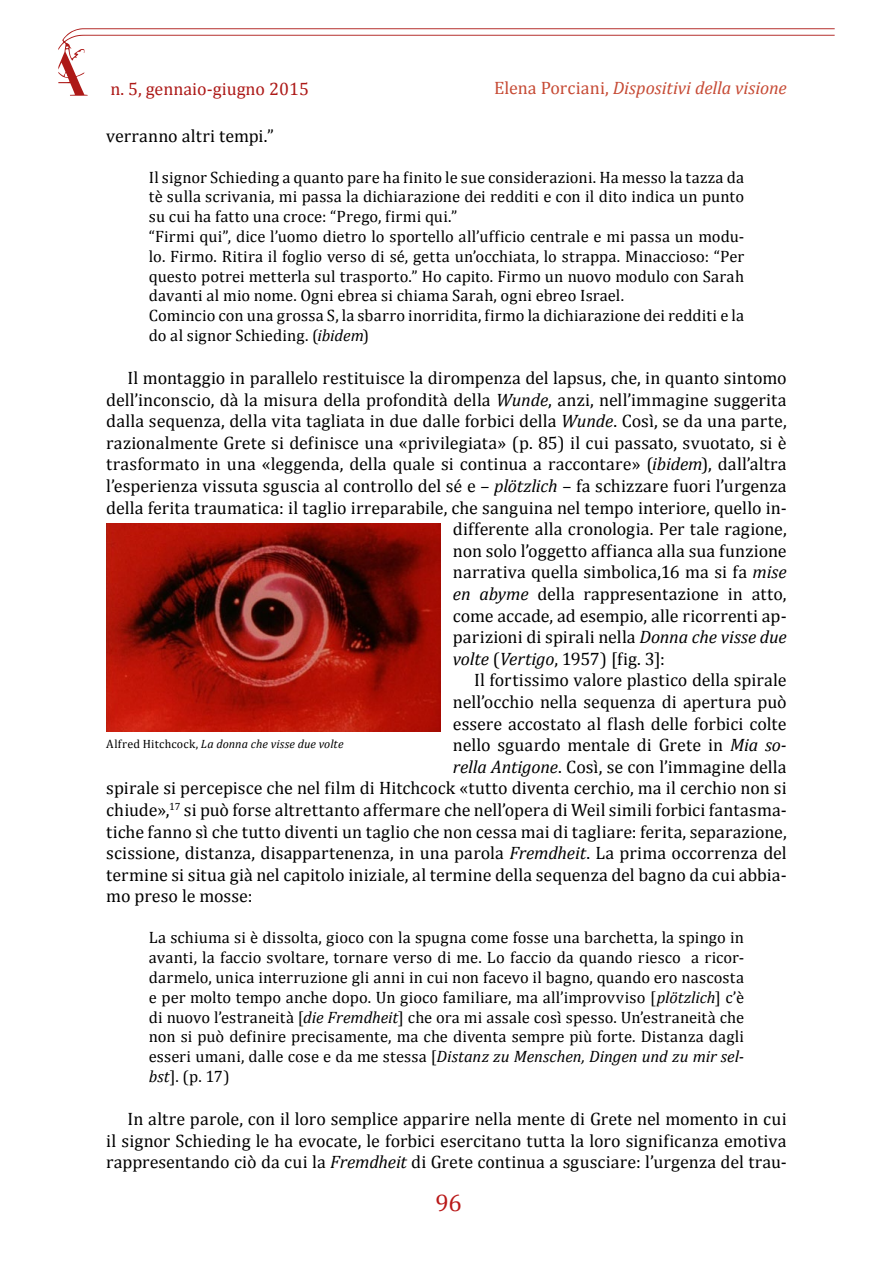
<style>
.page{position:relative;width:893px;height:1263px;background:#fff}
.page>*{position:absolute;margin:0;border:0;box-sizing:border-box;transform-origin:0 0}
.t1{font:24px "Cambria";color:#b91818}
.t2{font:18px/21.6px "Cambria";letter-spacing:.005em;color:#000;text-align:justify}
.t3{font:italic 18px "Cambria";color:#c64a34}
.t4{font:18px "Cambria";color:#ad1917}
.t5{font:16.5px/19.8px "Cambria";letter-spacing:.01em;color:#000}
.t6{font:italic 12px "Cambria";letter-spacing:.01em;color:#000}
.s1{font-style:normal}
.s2{font-style:italic}
</style>
<div class="page">
<svg style="left:58px;top:28px;width:777px;height:68px"></svg>
<svg style="left:65px;top:73px;width:3px;height:4px"></svg>
<img style="left:106px;top:523px;width:334px;height:208px">
<p class="t4" style="left:110px;top:78px;width:200px">n. 5, gennaio-giugno 2015</p>
<p class="t3" style="left:494px;top:75px;width:294px"><span class="s1">Elena Porciani,</span> Dispositivi della visione</p>
<p class="t2" style="left:106px;top:125px;width:169px">verranno altri tempi.”</p>
<p class="t5" style="left:149px;top:167px;width:597px">Il signor Schieding a quanto pare ha finito le sue considerazioni. Ha messo la tazza da tè sulla scrivania, mi passa la dichiarazione dei redditi e con il dito indica un punto su cui ha fatto una croce: “Prego, firmi qui.”<br>“Firmi qui”, dice l’uomo dietro lo sportello all’ufficio centrale e mi passa un modu&shy;lo. Firmo. Ritira il foglio verso di sé, getta un’occhiata, lo strappa. Minaccioso: “Per questo potrei metterla sul trasporto.” Ho capito. Firmo un nuovo modulo con Sarah davanti al mio nome. Ogni ebrea si chiama Sarah, ogni ebreo Israel.<br>Comincio con una grossa S, la sbarro inorridita, firmo la dichiarazione dei redditi e la do al signor Schieding. (<span class="s2">ibidem</span>)</p>
<p class="t2" style="left:128px;top:367px;width:661px">Il montaggio in parallelo restituisce la dirompenza del lapsus, che, in quanto sintomo</p>
<p class="t2" style="left:106px;top:388px;width:682px">dell’inconscio, dà la misura della profondità della <span class="s2">Wunde</span>, anzi, nell’immagine suggerita</p>
<p class="t2" style="left:106px;top:410px;width:682px">dalla sequenza, della vita tagliata in due dalle forbici della <span class="s2">Wunde</span>. Così, se da una parte,</p>
<p class="t2" style="left:106px;top:432px;width:682px">razionalmente Grete si definisce una «privilegiata» (p. 85) il cui passato, svuotato, si è</p>
<p class="t2" style="left:106px;top:453px;width:682px">trasformato in una «leggenda, della quale si continua a raccontare» (<span class="s2">ibidem</span>), dall’altra</p>
<p class="t2" style="left:106px;top:475px;width:682px">l’esperienza vissuta sguscia al controllo del sé e – <span class="s2">plötzlich</span> – fa schizzare fuori l’urgenza</p>
<p class="t2" style="left:106px;top:496px;width:682px">della ferita traumatica: il taglio irreparabile, che sanguina nel tempo interiore, quello in-</p>
<p class="t2" style="left:453px;top:518px;width:335px">differente alla cronologia. Per tale ragione,</p>
<p class="t2" style="left:453px;top:540px;width:335px">non solo l’oggetto affianca alla sua funzione</p>
<p class="t2" style="left:453px;top:561px;width:335px">narrativa quella simbolica,16 ma si fa <span class="s2">mise</span></p>
<p class="t2" style="left:453px;top:583px;width:335px"><span class="s2">en abyme</span> della rappresentazione in atto,</p>
<p class="t2" style="left:453px;top:604px;width:335px">come accade, ad esempio, alle ricorrenti ap-</p>
<p class="t2" style="left:453px;top:626px;width:335px">parizioni di spirali nella <span class="s2">Donna che visse due</span></p>
<p class="t2" style="left:453px;top:648px;width:214px"><span class="s2">volte</span> (<span class="s2">Vertigo</span>, 1957) [fig. 3]:</p>
<p class="t2" style="left:474px;top:669px;width:314px">Il fortissimo valore plastico della spirale</p>
<p class="t2" style="left:453px;top:691px;width:335px">nell’occhio nella sequenza di apertura può</p>
<p class="t2" style="left:453px;top:712px;width:335px">essere accostato al flash delle forbici colte</p>
<p class="t2" style="left:453px;top:734px;width:335px">nello sguardo mentale di Grete in <span class="s2">Mia so-</span></p>
<p class="t2" style="left:453px;top:756px;width:335px"><span class="s2">rella Antigone</span>. Così, se con l’immagine della</p>
<p class="t2" style="left:106px;top:777px;width:682px">spirale si percepisce che nel film di Hitchcock «tutto diventa cerchio, ma il cerchio non si</p>
<p class="t2" style="left:106px;top:799px;width:682px">chiude»,<sup>17</sup> si può forse altrettanto affermare che nell’opera di Weil simili forbici fantasma-</p>
<p class="t2" style="left:106px;top:820px;width:682px">tiche fanno sì che tutto diventi un taglio che non cessa mai di tagliare: ferita, separazione,</p>
<p class="t2" style="left:106px;top:842px;width:682px">scissione, distanza, disappartenenza, in una parola <span class="s2">Fremdheit</span>. La prima occorrenza del</p>
<p class="t2" style="left:106px;top:864px;width:682px">termine si situa già nel capitolo iniziale, al termine della sequenza del bagno da cui abbia-</p>
<p class="t2" style="left:106px;top:885px;width:148px">mo preso le mosse:</p>
<p class="t5" style="left:149px;top:928px;width:597px;text-align:justify">La schiuma si è dissolta, gioco con la spugna come fosse una barchetta, la spingo in avanti, la faccio svoltare, tornare verso di me. Lo faccio da quando riesco a ricor&shy;darmelo, unica interruzione gli anni in cui non facevo il bagno, quando ero nascosta e per molto tempo anche dopo. Un gioco familiare, ma all’improvviso [<span class="s2">plötzlich</span>] c’è di nuovo l’estraneità [<span class="s2">die Fremdheit</span>] che ora mi assale così spesso. Un’estraneità che non si può definire precisamente, ma che diventa sempre più forte. Distanza dagli esseri umani, dalle cose e da me stessa [<span class="s2">Distanz zu Menschen, Dingen und zu mir sel&shy;bst</span>]. (p. 17)</p>
<p class="t2" style="left:106px;top:1108px;width:682px;text-indent:21px">In altre parole, con il loro semplice apparire nella mente di Grete nel momento in cui il signor Schieding le ha evocate, le forbici esercitano tutta la loro significanza emotiva rappresentando ciò da cui la <span class="s2">Fremdheit</span> di Grete continua a sgusciare: l’urgenza del trau-</p>
<p class="t6" style="left:106px;top:735px;width:239px"><span class="s1">Alfred Hitchcock,</span> La donna che visse due volte</p>
<h1 class="t1" style="left:435px;top:1188px;width:28px">96</h1>
</div>
